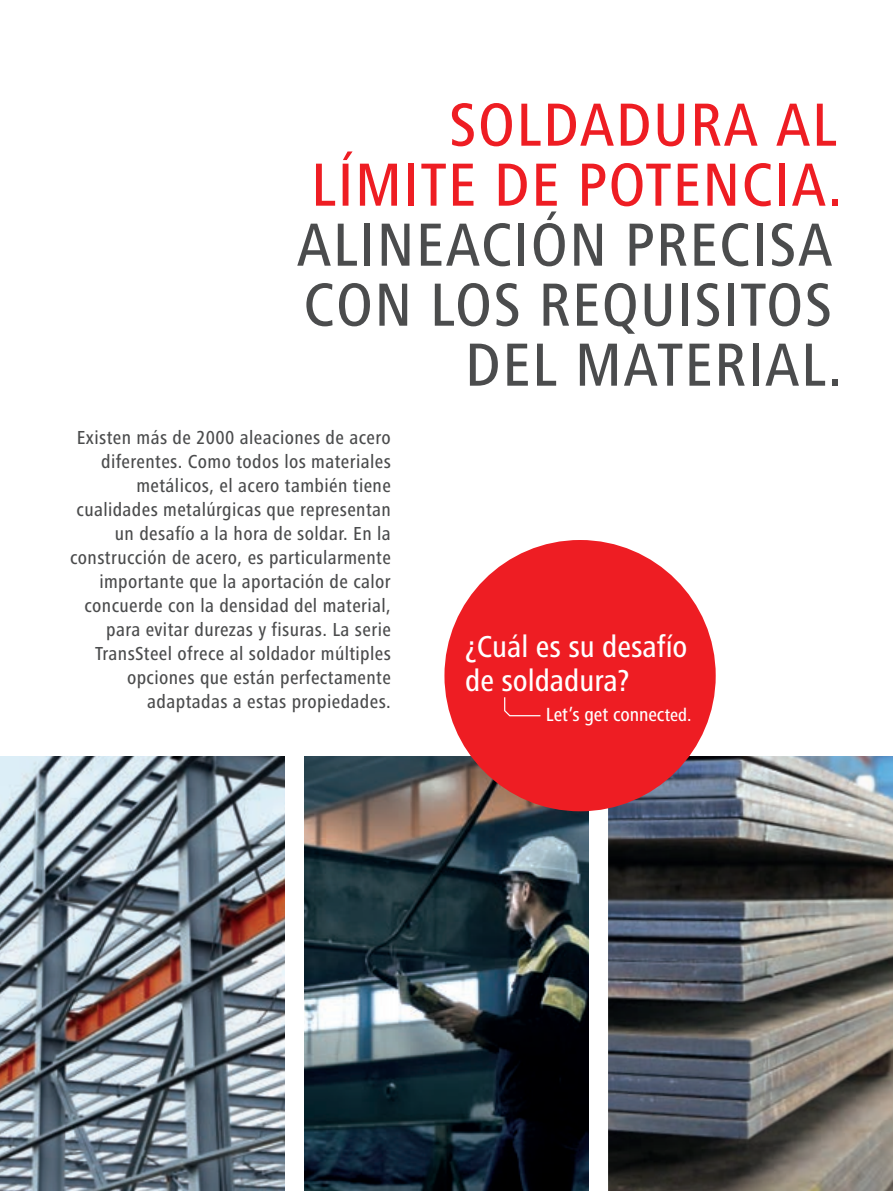
<style>
.page{position:relative;width:893px;height:1191px;background:#fff}
.page>*{position:absolute;margin:0;border:0;box-sizing:border-box;transform-origin:0 0}
.t1{font:500 condensed 63px/60px "Frutiger Next LTW1 G";letter-spacing:.02em;color:#4b4c4d;text-align:right}
.t2{font:500 condensed 63px/60px "Frutiger Next LTW1 G";letter-spacing:.02em;color:#ee1d23;text-align:right}
.t3{font:500 condensed 31.35px/33.9px "Frutiger Next LTW1 G";color:#fff}
.t4{font:500 condensed 19.65px "Frutiger Next LTW1 G";color:#fff}
.t5{font:500 condensed 19.5px/24px "Frutiger Next LTW1 G";letter-spacing:.02em;color:#4b4c4d;text-align:right}
.s1{font-size:18.45px}
</style>
<div class="page">
<img style="left:0;top:756px;width:285px;height:435px">
<img style="left:304px;top:756px;width:285px;height:435px">
<img style="left:608px;top:756px;width:285px;height:435px">
<div style="left:444px;top:540px;width:272px;height:271px;background:#ee1d23;border-radius:50%"></div>
<svg style="left:504px;top:697px;width:37px;height:20px"></svg>
<h1 class="t2" style="left:311px;top:95px;width:533px">Soldadura al límite de potencia.</h1>
<h1 class="t1" style="left:297px;top:215px;width:547px">Alineación precisa con los requisitos del mate rial.</h1>
<p class="t5" style="left:70px;top:425px;width:322px">Existen más de 2000 aleaciones de acero diferentes. Como todos los materiales metálicos, el acero también tiene cualidades metalúrgicas que representan un desafío a la hora de soldar. En la construcción de acero, es particularmente importante que la aportación de calor concuerde con la densidad del material, para evitar durezas y fisuras. La serie TransSteel ofrece al soldador múltiples opciones que están perfectamente adaptadas a estas propiedades.</p>
<h2 class="t3" style="left:465px;top:629px;width:224px">¿Cuál es su desafío de soldadura?</h2>
<p class="t4" style="left:546px;top:703px;width:147px">Let’s get connec<span class="s1">ted.</span></p>
</div>
